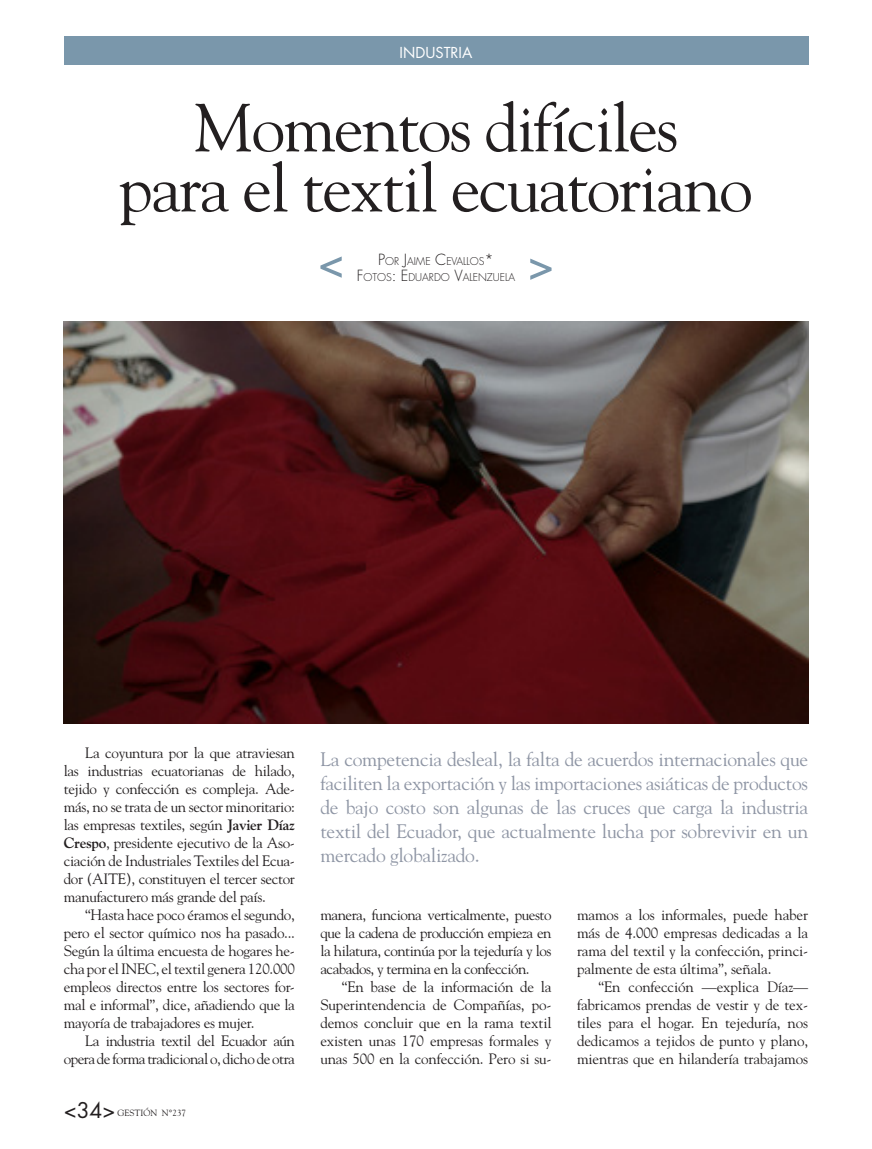
<style>
.page{position:relative;width:872px;height:1149px;background:#fff}
.page>*{position:absolute;margin:0;border:0;box-sizing:border-box;transform-origin:0 0}
.titulo{font:67.5px "Goudy Std";letter-spacing:-.03em;color:#231f20}
.t1{font:21px "Futura";color:#231f20}
.t2{font:19.5px/24px "Goudy Std";letter-spacing:-.015em;color:#8e95a4;text-align:justify}
.t3{font:15px/18px "Goudy Std";letter-spacing:-.02em;color:#231f20;text-align:justify}
.t4{font:14.7px "Futura";color:#fff}
.t5{font:300 10.5px "Futura";letter-spacing:-.005em;color:#231f20}
.t6{font:9px "Goudy Std";color:#231f20}
.s1{font-size:15px}
.s2{font-weight:700}
.s3{font-style:inherit}
</style>
<div class="page">
<div style="left:64px;top:36px;width:744px;height:28px;background:#7a97ab"></div>
<svg style="left:320px;top:256px;width:22px;height:22px"></svg>
<svg style="left:530px;top:258px;width:21px;height:22px"></svg>
<img style="left:64px;top:321px;width:744px;height:402px">
<p class="t4" style="left:399px;top:43px;width:74px">INDUSTRIA</p>
<p class="titulo" style="left:193px;top:86px;width:486px">Momentos difíciles</p>
<p class="titulo" style="left:119px;top:146px;width:635px">para el textil ecuatoriano</p>
<p class="t5" style="left:378px;top:255px;width:117px"><span class="s1">P</span>OR <span class="s1">J</span>AIME <span class="s1">C</span>EVALLOS<span class="s1">*</span></p>
<p class="t5" style="left:357px;top:270px;width:160px"><span class="s1">F</span>OTOS<span class="s1">: E</span> DUARDO <span class="s1">V</span>ALENZUELA</p>
<p class="t3" style="left:64px;top:743px;width:233px;text-indent:21px">La coyuntura por la que atraviesan las industrias ecuatorianas de hilado, tejido y confección es compleja. Ade&shy;más, no se trata de un sector minoritario: las empresas textiles, según <span class="s2">Javier Díaz Crespo</span>, presidente ejecutivo de la Aso&shy;ciación de Industriales Textiles del Ecua&shy;dor (AITE), constituyen el tercer sector manufacturero más grande del país.</p>
<p class="t3" style="left:64px;top:905px;width:233px;text-indent:21px">“Hasta hace poco éramos el segundo, pero el sector químico nos ha pasado...<br>Según la última encuesta de hogares he&shy;cha por el INEC, el textil genera 120.000 empleos directos entre los sectores for&shy;mal e informal”, dice, añadiendo que la mayoría de trabajadores es mujer.</p>
<p class="t3" style="left:64px;top:1031px;width:233px;text-align:right">La industria textil del Ecuador aún opera de forma tradicional o, dicho de otra</p>
<p class="t1" style="left:64px;top:1095px;width:53px">&lt;<span class="s3">34</span>&gt;</p>
<p class="t6" style="left:117px;top:1107px;width:70px">GESTIÓN N°237</p>
<p class="t2" style="left:320px;top:746px;width:489px">La competencia desleal, la falta de acuerdos internacionales que faciliten la exportación y las importaciones asiáticas de productos de bajo costo son algunas de las cruces que carga la industria textil del Ecuador, que actualmente lucha por sobrevivir en un mercado globalizado.</p>
<p class="t3" style="left:320px;top:905px;width:233px">manera, funciona verticalmente, puesto que la cadena de producción empieza en la hilatura, continúa por la tejeduría y los acabados, y termina en la confección.</p>
<p class="t3" style="left:320px;top:977px;width:233px;text-indent:21px">“En base de la información de la Superintendencia de Compañías, po&shy;demos concluir que en la rama textil existen unas 170 empresas formales y unas 500 en la confección. Pero si su-</p>
<p class="t3" style="left:577px;top:905px;width:233px">mamos a los informales, puede haber más de 4.000 empresas dedicadas a la rama del textil y la confección, princi&shy;palmente de esta última”, señala.</p>
<p class="t3" style="left:577px;top:977px;width:233px;text-indent:21px">“En confección —explica Díaz— fabricamos prendas de vestir y de tex&shy;tiles para el hogar. En tejeduría, nos dedicamos a tejidos de punto y plano, mientras que en hilandería trabajamos</p>
</div>
